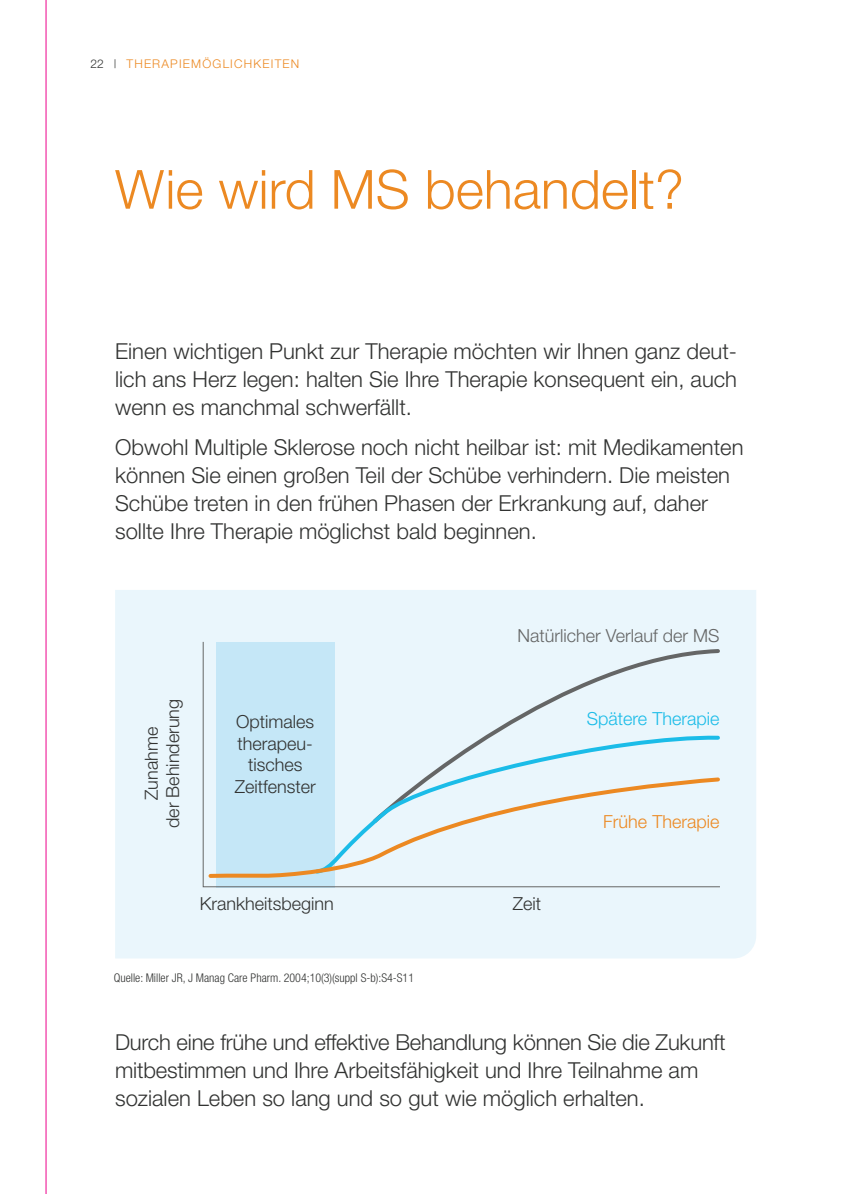
<style>
.page{position:relative;width:843px;height:1194px;background:#fff}
.page>*{position:absolute;margin:0;border:0;box-sizing:border-box;transform-origin:0 0}
.t1{font:300 54px "Helvetica Neue";color:#ec8922}
.t2{font:300 22px/28px "Helvetica Neue";color:#323332}
.t3{font:300 18px/21.6px "Helvetica Neue";color:#323332;text-align:center}
.t4{font:300 18px "Helvetica Neue";color:#656666}
.t5{font:300 18px "Helvetica Neue";color:#1bbce8}
.t6{font:300 18px "Helvetica Neue";color:#ec8922}
.t7{font:300 condensed 12px "Helvetica Neue";color:#323332}
.t8{font:300 12px "Helvetica Neue";letter-spacing:.1em;color:#ec8922}
.s1{color:#323332}
</style>
<div class="page">
<div style="left:115px;top:590px;width:641px;height:368px;background:#eaf6fc"></div>
<svg style="left:202px;top:641px;width:518px;height:247px;background:#daecf5"></svg>
<svg style="left:312px;top:734px;width:409px;height:41px;background:#d9eff7"></svg>
<svg style="left:206px;top:775px;width:516px;height:105px;background:#deedf1"></svg>
<hr style="left:46px;top:0;width:1px;height:1194px;background:#ed028c">
<p class="t8" style="left:90px;top:56px;width:210px"><span class="s1">22 |</span> THERAPIEMÖGLICHKEITEN</p>
<h1 class="t1" style="left:115px;top:156px;width:570px">Wie wird MS behandelt?</h1>
<p class="t2" style="left:115px;top:337px;width:623px;text-align:justify">Einen wichtigen Punkt zur Therapie möchten wir Ihnen ganz deut&shy;lich ans Herz legen: halten Sie Ihre Therapie konsequent ein, auch wenn es manchmal schwerfällt.</p>
<p class="t2" style="left:115px;top:432px;width:629px">Obwohl Multiple Sklerose noch nicht heilbar ist: mit Medikamenten können Sie einen großen Teil der Schübe verhindern. Die meisten Schübe treten in den frühen Phasen der Erkrankung auf, daher sollte Ihre Therapie möglichst bald beginnen.</p>
<p class="t3" style="left:140px;top:828px;width:131px;rotate:-90deg">Zunahme<br>der Behinderung</p>
<p class="t3" style="left:235px;top:711px;width:82px">Optimales therapeu&shy;tisches<br>Zeitfenster</p>
<p class="t3" style="left:200px;top:892px;width:136px">Krankheitsbeginn</p>
<p class="t7" style="left:114px;top:971px;width:302px">Quelle: Miller JR, J Manag Care Pharm. 2004;10(3)(suppl S-b):S4-S11</p>
<p class="t4" style="left:517px;top:624px;width:203px">Natürlicher Verlauf der MS</p>
<p class="t5" style="left:586px;top:707px;width:134px">Spätere Therapie</p>
<p class="t3" style="left:512px;top:892px;width:30px">Zeit</p>
<p class="t6" style="left:603px;top:811px;width:118px">Frühe Therapie</p>
<p class="t2" style="left:115px;top:1028px;width:612px">Durch eine frühe und effektive Behandlung können Sie die Zukunft mitbestimmen und Ihre Arbeitsfähigkeit und Ihre Teilnahme am sozialen Leben so lang und so gut wie möglich erhalten.</p>
</div>
